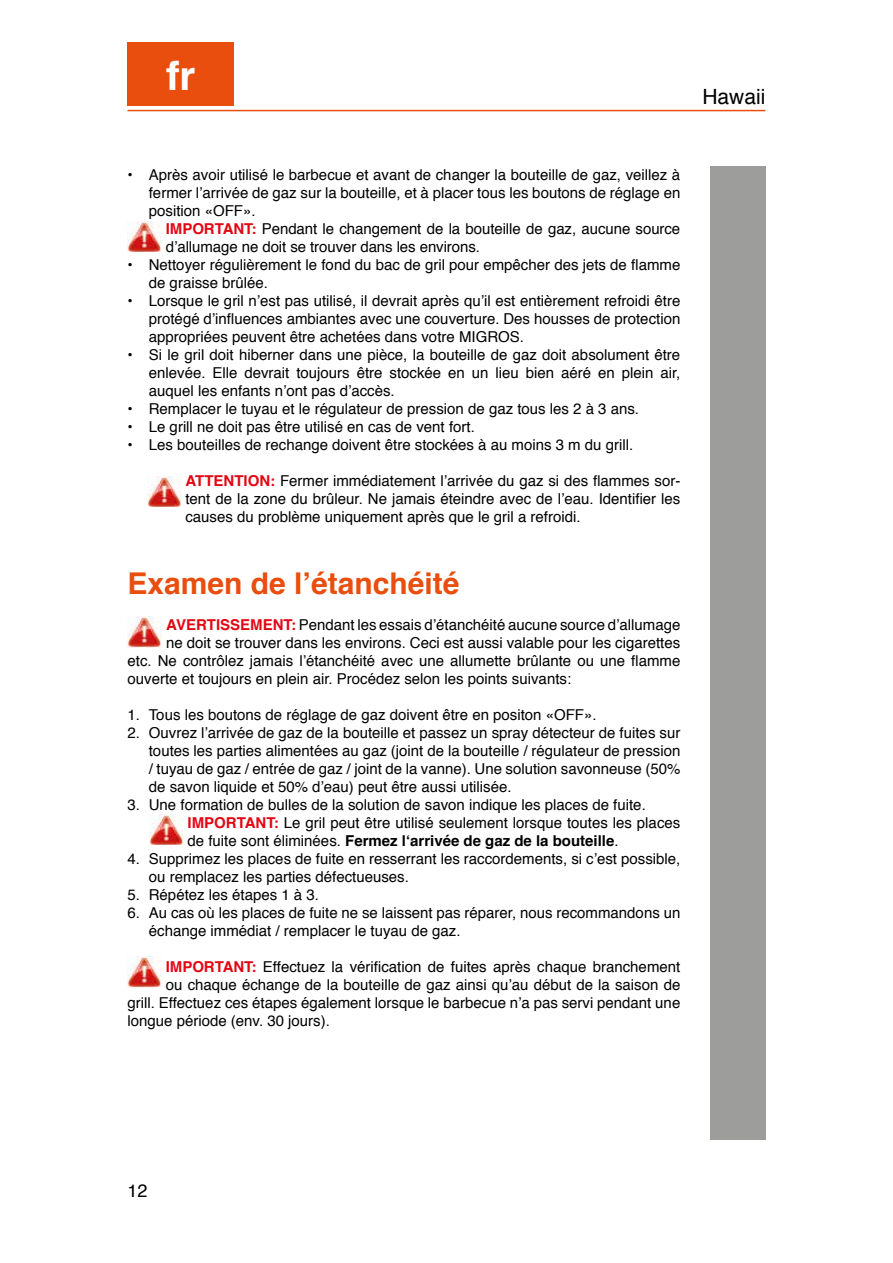
<style>
.page{position:relative;width:893px;height:1263px;background:#fff}
.page>*{position:absolute;margin:0;border:0;box-sizing:border-box;transform-origin:0 0}
.t1{font:700 40.8px "Helvetica";color:#fff}
.t2{font:700 30px "Helvetica";color:#e94e0f}
.t3{font:21px "Helvetica";color:#000}
.t4{font:18px "Helvetica";color:#000}
.t5{font:15px/18px "Helvetica";color:#000;text-align:justify}
.s1{font-weight:700;color:#e30613}
.s2{font-weight:700}
</style>
<div class="page">
<hr style="left:128px;top:110px;width:637px;height:1px;background:#e94e0f">
<div style="left:128px;top:43px;width:106px;height:63px;background:#e94e0f"></div>
<div style="left:710px;top:166px;width:55px;height:974px;background:#9d9d9c"></div>
<img style="left:128px;top:221px;width:34px;height:31px">
<img style="left:147px;top:476px;width:34px;height:31px">
<img style="left:128px;top:616px;width:34px;height:31px">
<img style="left:149px;top:814px;width:34px;height:31px">
<img style="left:128px;top:956px;width:34px;height:31px">
<h1 class="t1" style="left:166px;top:42px;width:31px">fr</h1>
<h3 class="t3" style="left:702px;top:81px;width:64px">Hawaii</h3>
<p class="t5" style="left:149px;top:166px;width:533px;text-indent:-21px">• Après avoir utilisé le barbecue et avant de changer la bouteille de gaz, veillez à fermer l’arrivée de gaz sur la bouteille, et à placer tous les boutons de réglage en position «OFF».</p>
<p class="t5" style="left:166px;top:220px;width:516px"><span class="s1">IMPORTANT:</span> Pendant le changement de la bouteille de gaz, aucune source d’allumage ne doit se trouver dans les environs.</p>
<p class="t5" style="left:149px;top:256px;width:533px;text-indent:-21px">• Nettoyer régulièrement le fond du bac de gril pour empêcher des jets de flamme de graisse brûlée.</p>
<p class="t5" style="left:149px;top:292px;width:533px;text-indent:-21px">• Lorsque le gril n’est pas utilisé, il devrait après qu’il est entièrement refroidi être protégé d’influences ambiantes avec une couverture. Des housses de protection appropriées peuvent être achetées dans votre MIGROS.</p>
<p class="t5" style="left:149px;top:346px;width:533px;text-indent:-21px">• Si le gril doit hiberner dans une pièce, la bouteille de gaz doit absolument être enlevée. Elle devrait toujours être stockée en un lieu bien aéré en plein air, auquel les enfants n’ont pas d’accès.</p>
<p class="t5" style="left:128px;top:400px;width:513px">• Remplacer le tuyau et le régulateur de pression de gaz tous les 2 à 3 ans.</p>
<p class="t5" style="left:128px;top:418px;width:349px">• Le grill ne doit pas être utilisé en cas de vent fort.</p>
<p class="t5" style="left:128px;top:436px;width:507px">• Les bouteilles de rechange doivent être stockées à au moins 3 m du grill.</p>
<p class="t5" style="left:185px;top:472px;width:496px"><span class="s1">ATTENTION:</span> Fermer immédiatement l’arrivée du gaz si des flammes sor&shy;tent de la zone du brûleur. Ne jamais éteindre avec de l’eau. Identifier les causes du problème uniquement après que le gril a refroidi.</p>
<h2 class="t2" style="left:128px;top:559px;width:333px">Examen de l’étanchéité</h2>
<p class="t5" style="left:166px;top:616px;width:516px"><span class="s1">AVERTISSEMENT:</span> Pendant les essais d’étanchéité aucune source d’allumage</p>
<p class="t5" style="left:166px;top:634px;width:515px">ne doit se trouver dans les environs. Ceci est aussi valable pour les cigarettes</p>
<p class="t5" style="left:128px;top:652px;width:554px">etc. Ne contrôlez jamais l’étanchéité avec une allumette brûlante ou une flamme</p>
<p class="t5" style="left:128px;top:670px;width:445px">ouverte et toujours en plein air. Procédez selon les points suivants:</p>
<p class="t5" style="left:128px;top:706px;width:471px">1. Tous les boutons de réglage de gaz doivent être en positon «OFF».</p>
<p class="t5" style="left:149px;top:724px;width:533px;text-indent:-21px">2. Ouvrez l’arrivée de gaz de la bouteille et passez un spray détecteur de fuites sur toutes les parties alimentées au gaz (joint de la bouteille / régulateur de pression / tuyau de gaz / entrée de gaz / joint de la vanne). Une solution savonneuse (50% de savon liquide et 50% d’eau) peut être aussi utilisée.</p>
<p class="t5" style="left:188px;top:796px;width:494px;text-align:left;text-indent:-60px">3. Une formation de bulles de la solution de savon indique les places de fuite.<br><span class="s1">IMPORTANT:</span> Le gril peut être utilisé seulement lorsque toutes les places de fuite sont éliminées. <span class="s2">Fermez l‘arrivée de gaz de la bouteille</span>.</p>
<p class="t5" style="left:149px;top:850px;width:533px;text-indent:-21px">4. Supprimez les places de fuite en resserrant les raccordements, si c’est possible, ou remplacez les parties défectueuses.</p>
<p class="t5" style="left:128px;top:886px;width:193px">5. Répétez les étapes 1 à 3.</p>
<p class="t5" style="left:149px;top:904px;width:533px;text-indent:-21px">6. Au cas où les places de fuite ne se laissent pas réparer, nous recommandons un échange immédiat / remplacer le tuyau de gaz.</p>
<p class="t5" style="left:166px;top:958px;width:516px"><span class="s1">IMPORTANT:</span> Effectuez la vérification de fuites après chaque branchement</p>
<p class="t5" style="left:166px;top:976px;width:516px">ou chaque échange de la bouteille de gaz ainsi qu’au début de la saison de</p>
<p class="t5" style="left:128px;top:994px;width:554px">grill. Effectuez ces étapes également lorsque le barbecue n’a pas servi pendant une</p>
<p class="t5" style="left:128px;top:1012px;width:204px">longue période (env. 30 jours).</p>
<p class="t4" style="left:128px;top:1176px;width:22px">12</p>
</div>
